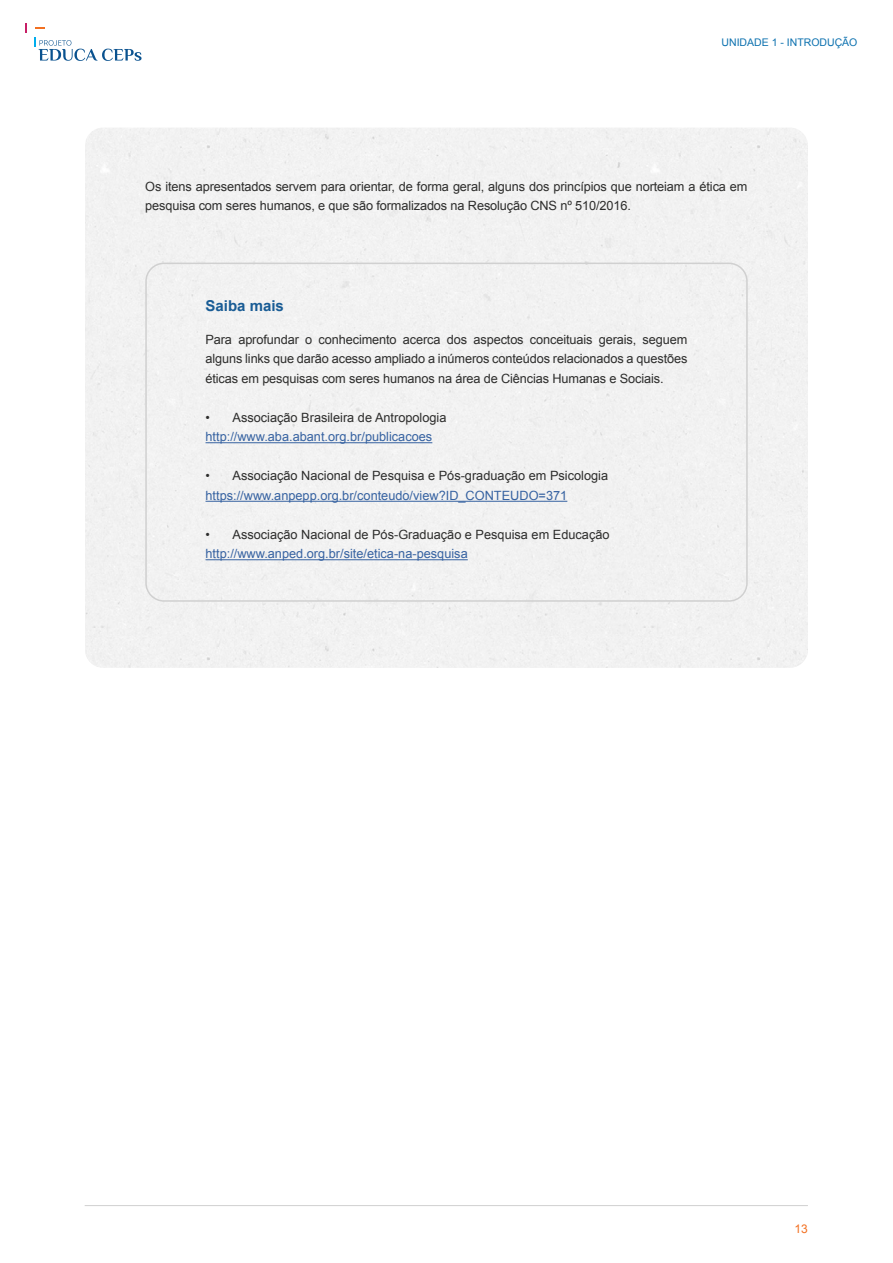
<style>
.page{position:relative;width:893px;height:1263px;background:#fff}
.page>*{position:absolute;margin:0;border:0;box-sizing:border-box;transform-origin:0 0}
.t1{font:700 15px "Arial";color:#195c95}
.t2{font:12.75px/19.5px "Arial";letter-spacing:-.01em;color:#2d2d2c}
.t3{font:12.75px "Arial";color:#3662a1}
.t4{font:12px "Arial";color:#f27021}
.t5{font:10.5px "Arial";color:#0c71af}
</style>
<div class="page">
<hr style="left:85px;top:1205px;width:723px;height:1px;background:#d0d0d0">
<svg style="left:25px;top:24px;width:2px;height:9px"></svg>
<svg style="left:34px;top:38px;width:108px;height:23px"></svg>
<div style="left:85px;top:635px;width:723px;height:33px;background:#f2f2f2"></div>
<hr style="left:206px;top:442px;width:226px;height:1px;background:#3662a1">
<hr style="left:206px;top:501px;width:361px;height:1px;background:#3662a1">
<hr style="left:206px;top:559px;width:262px;height:1px;background:#3662a1">
<div style="left:145px;top:263px;width:603px;height:339px;border:2px solid #d0d0d0;border-radius:18px"></div>
<p class="t5" style="left:721px;top:36px;width:137px">UNIDADE 1 - INTRODUÇÃO</p>
<p class="t2" style="left:145px;top:177px;width:604px">Os itens apresentados servem para orientar, de forma geral, alguns dos princípios que norteiam a ética em pesquisa com seres humanos, e que são formalizados na Resolução CNS nº 510/2016.</p>
<p class="t1" style="left:206px;top:296px;width:80px">Saiba mais</p>
<p class="t2" style="left:206px;top:330px;width:483px;text-align:justify">Para aprofundar o conhecimento acerca dos aspectos conceituais gerais, seguem alguns links que darão acesso ampliado a inúmeros conteúdos relacionados a questões éticas em pesquisas com seres humanos na área de Ciências Humanas e Sociais.</p>
<p class="t2" style="left:206px;top:408px;width:243px">• Associação Brasileira de Antropologia</p>
<p class="t3" style="left:206px;top:428px;width:228px">http://www.aba.abant.org.br/publicacoes</p>
<p class="t2" style="left:206px;top:466px;width:404px">• Associação Nacional de Pesquisa e Pós-graduação em Psicologia</p>
<p class="t3" style="left:206px;top:487px;width:363px">https://www.anpepp.org.br/conteudo/view?ID_CONTEUDO=371</p>
<p class="t2" style="left:206px;top:525px;width:406px">• Associação Nacional de Pós-Graduação e Pesquisa em Educação</p>
<p class="t3" style="left:206px;top:545px;width:264px">http://www.anped.org.br/site/etica-na-pesquisa</p>
<p class="t4" style="left:795px;top:1221px;width:15px">13</p>
</div>
